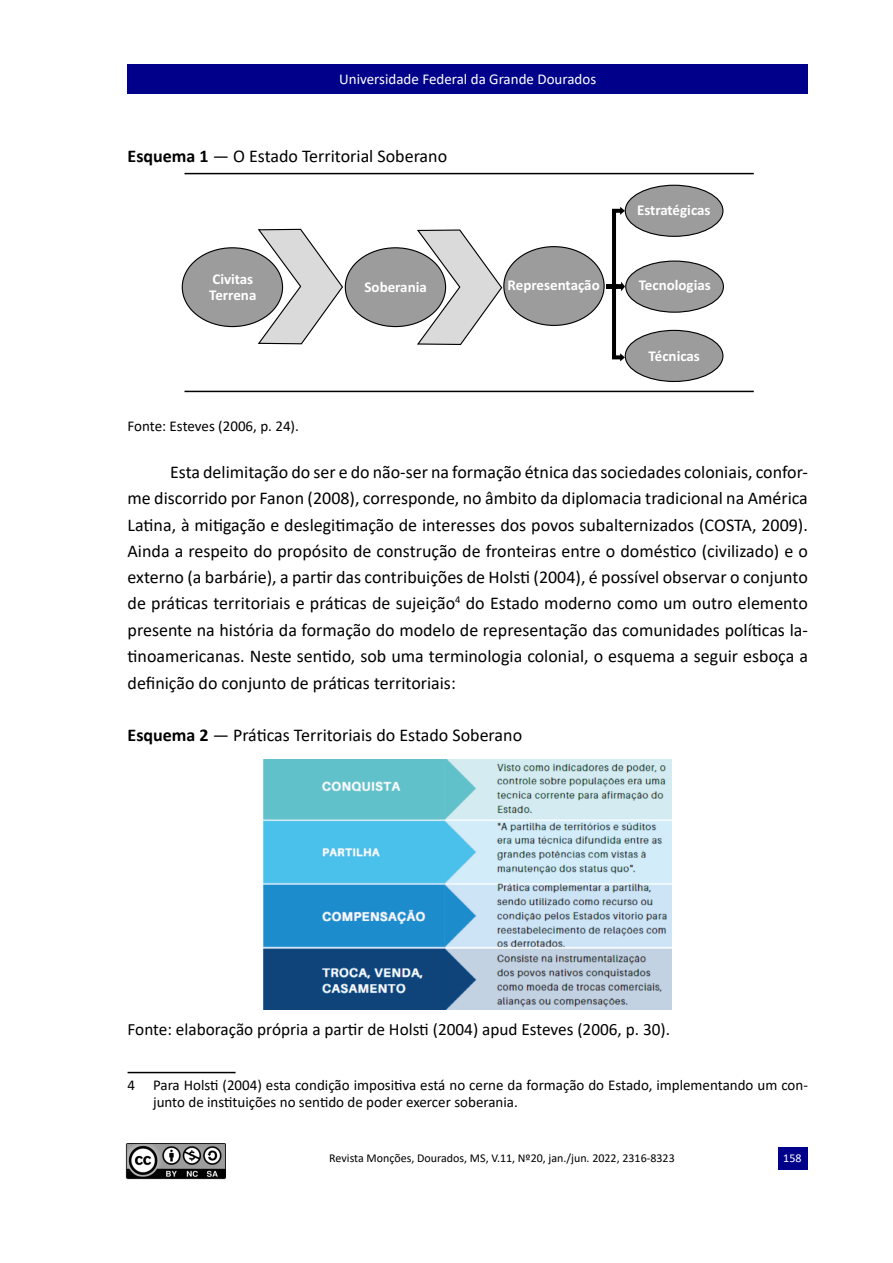
<style>
.page{position:relative;width:893px;height:1263px;background:#fff}
.page>*{position:absolute;margin:0;border:0;box-sizing:border-box;transform-origin:0 0}
.t1{font:18px/26.4px "Calibri";color:#000;text-align:justify}
.t2{font:17.25px "Calibri";color:#000}
.t3{font:15px/17.2px "Calibri";color:#000}
.t4{font:700 15px/15.9px "Calibri";color:#fff}
.t5{font:15px "Calibri";color:#fff}
.t6{font:12px "Calibri";color:#000}
.t7{font:12px "Calibri";color:#fff}
.s1{font-weight:700}
</style>
<div class="page">
<div style="left:128px;top:64px;width:680px;height:30px;background:#00008b"></div>
<div style="left:778px;top:1147px;width:29px;height:23px;background:#00008b"></div>
<img style="left:126px;top:1143px;width:100px;height:36px">
<div style="left:504px;top:247px;width:100px;height:78px;background:#9d9c9c;border-radius:50%"></div>
<div style="left:625px;top:330px;width:98px;height:51px;background:#9d9c9c;border-radius:50%"></div>
<div style="left:625px;top:330px;width:98px;height:52px;border:1px solid #000;border-radius:50%"></div>
<div style="left:626px;top:261px;width:97px;height:51px;background:#9d9c9c;border-radius:50%"></div>
<div style="left:625px;top:260px;width:99px;height:53px;border:1px solid #000;border-radius:50%"></div>
<div style="left:625px;top:185px;width:98px;height:51px;background:#9d9c9c;border-radius:50%"></div>
<div style="left:625px;top:185px;width:98px;height:52px;border:1px solid #000;border-radius:50%"></div>
<div style="left:345px;top:248px;width:101px;height:79px;background:#9d9c9c;border-radius:50%"></div>
<div style="left:182px;top:248px;width:101px;height:79px;background:#9d9c9c;border-radius:50%"></div>
<svg style="left:257px;top:228px;width:86px;height:117px"></svg>
<svg style="left:416px;top:229px;width:87px;height:116px"></svg>
<svg style="left:612px;top:207px;width:13px;height:154px"></svg>
<div style="left:606px;top:284px;width:11px;height:5px;background:#000"></div>
<hr style="left:184px;top:391px;width:570px;height:1px;background:#000">
<hr style="left:184px;top:173px;width:570px;height:1px;background:#000">
<img style="left:264px;top:759px;width:408px;height:250px">
<hr style="left:128px;top:1072px;width:108px;height:1px;background:#000">
<p class="t5" style="left:339px;top:69px;width:258px">Universidade Federal da Grande Dourados</p>
<p class="t1" style="left:128px;top:143px;width:321px"><span class="s1">Esquema 1</span> — O Estado Territorial Soberano</p>
<p class="t4" style="left:209px;top:271px;width:49px">Civitas<br>Terrena</p>
<p class="t4" style="left:364px;top:279px;width:64px">Soberania</p>
<p class="t4" style="left:508px;top:277px;width:94px">Representação</p>
<p class="t4" style="left:637px;top:201px;width:75px">Estratégicas</p>
<p class="t4" style="left:639px;top:277px;width:74px">Tecnologias</p>
<p class="t4" style="left:649px;top:348px;width:53px">Técnicas</p>
<p class="t3" style="left:128px;top:417px;width:173px">Fonte: Esteves (2006, p. 24).</p>
<p class="t1" style="left:128px;top:458px;width:682px;text-indent:43px">Esta delimitação do ser e do não-ser na formação étnica das sociedades coloniais, confor&shy;me discorrido por Fanon (2008), corresponde, no âmbito da diplomacia tradicional na América Latina, à mitigação e deslegitimação de interesses dos povos subalternizados (COSTA, 2009).<br>Ainda a respeito do propósito de construção de fronteiras entre o doméstico (civilizado) e o externo (a barbárie), a partir das contribuições de Holsti (2004), é possível observar o conjunto de práticas territoriais e práticas de sujeição<sup>4</sup> do Estado moderno como um outro elemento presente na história da formação do modelo de representação das comunidades políticas la&shy;tinoamericanas. Neste sentido, sob uma terminologia colonial, o esquema a seguir esboça a definição do conjunto de práticas territoriais:</p>
<p class="t1" style="left:128px;top:722px;width:396px"><span class="s1">Esquema 2</span> — Práticas Territoriais do Estado Soberano</p>
<p class="t2" style="left:128px;top:1017px;width:544px">Fonte: elaboração própria a partir de Holsti (2004) apud Esteves (2006, p. 30).</p>
<p class="t3" style="left:153px;top:1076px;width:656px;text-indent:-26px">4 Para Holsti (2004) esta condição impositiva está no cerne da formação do Estado, implementando um con&shy;junto de instituições no sentido de poder exercer soberania.</p>
<p class="t6" style="left:329px;top:1150px;width:347px">Revista Monções, Dourados, MS, V.11, Nº20, jan./jun. 2022, 2316-8323</p>
<p class="t7" style="left:783px;top:1149px;width:20px">158</p>
</div>
